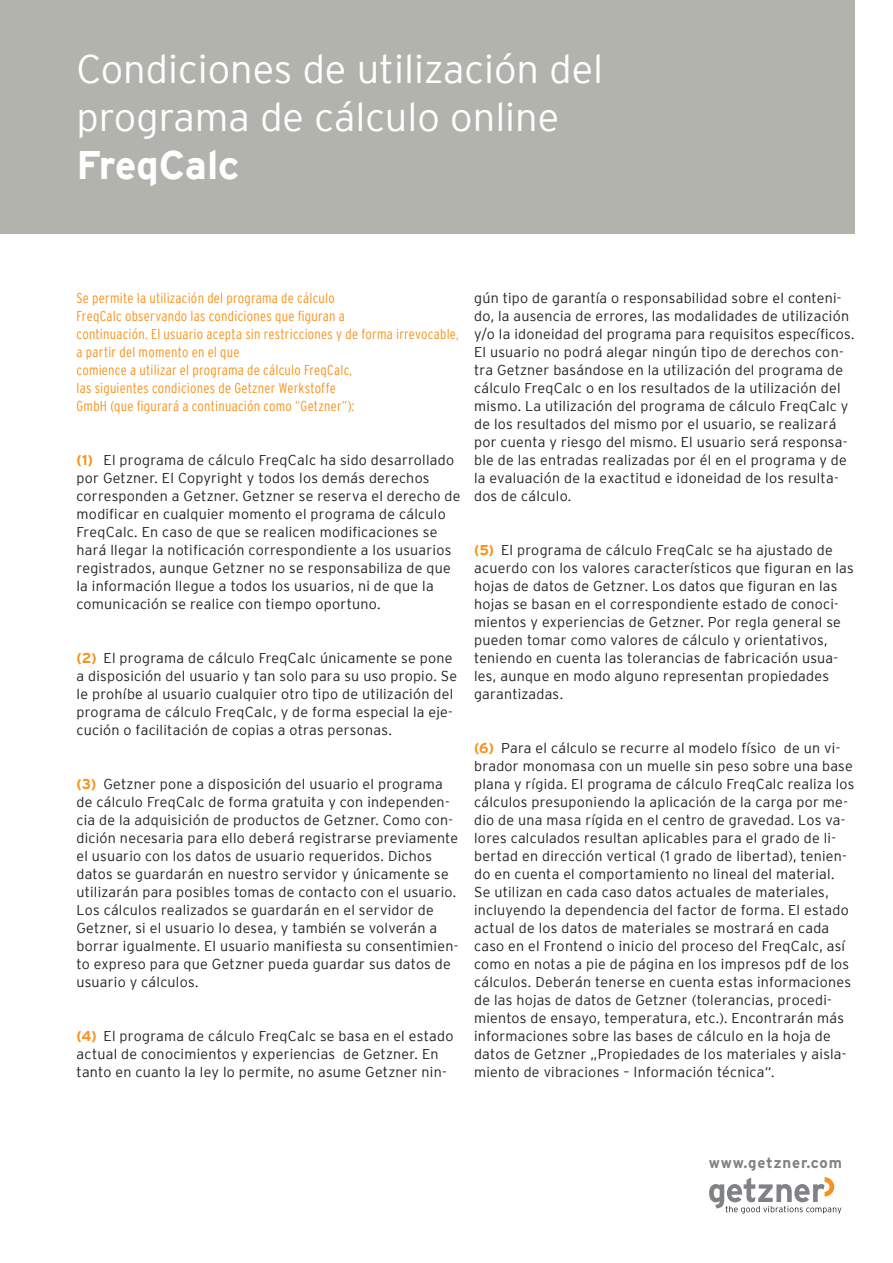
<style>
.page{position:relative;width:893px;height:1263px;background:#fff}
.page>*{position:absolute;margin:0;border:0;box-sizing:border-box;transform-origin:0 0}
.t1{font:300 39.75px/48px "Interstate";color:#fff}
.t2{font:700 39.75px "Interstate";color:#fff}
.t3{font:700 15px "Interstate";letter-spacing:.055em;color:#808285}
.t4{font:300 14.25px/18px "Interstate";letter-spacing:.015em;color:#231f20}
.t5{font:300 condensed 14.25px/18px "Interstate";letter-spacing:.015em;color:#f7931d}
.s1{font-weight:700;color:#f7931d}
</style>
<div class="page">
<div style="left:0;top:0;width:855px;height:234px;background:#b2b3ac"></div>
<svg style="left:709px;top:1177px;width:132px;height:37px"></svg>
<h1 class="t1" style="left:77px;top:44px;width:528px">Condiciones de utilización del programa de cálculo online</h1>
<h1 class="t2" style="left:77px;top:150px;width:165px">FreqCalc</h1>
<p class="t5" style="left:77px;top:290px;width:384px">Se permite la utilización del programa de cálculo<br>FreqCalc observando las condiciones que iguran a<br>continuación. El usuario acepta sin restricciones y de forma irrevocable, a partir del momento en el que<br>comience a utilizar el programa de cálculo FreqCalc,<br>las siguientes condiciones de Getzner Werkstoffe<br>GmbH (que igurará a continuación como “Getzner”):</p>
<p class="t4" style="left:77px;top:452px;width:386px"><span class="s1">(1)</span> El programa de cálculo FreqCalc ha sido desarrollado por Getzner. El Copyright y todos los demás derechos corresponden a Getzner. Getzner se reserva el derecho de modiicar en cualquier momento el programa de cálculo FreqCalc. En caso de que se realicen modiicaciones se hará llegar la notiicación correspondiente a los usuarios registrados, aunque Getzner no se responsabiliza de que la información llegue a todos los usuarios, ni de que la comunicación se realice con tiempo oportuno.</p>
<p class="t4" style="left:77px;top:650px;width:382px"><span class="s1">(2)</span> El programa de cálculo FreqCalc únicamente se pone a disposición del usuario y tan solo para su uso propio. Se le prohíbe al usuario cualquier otro tipo de utilización del programa de cálculo FreqCalc, y de forma especial la eje&shy;cución o facilitación de copias a otras personas.</p>
<p class="t4" style="left:77px;top:775px;width:383px"><span class="s1">(3)</span> Getzner pone a disposición del usuario el programa de cálculo FreqCalc de forma gratuita y con independen&shy;cia de la adquisición de productos de Getzner. Como con&shy;dición necesaria para ello deberá registrarse previamente el usuario con los datos de usuario requeridos. Dichos datos se guardarán en nuestro servidor y únicamente se utilizarán para posibles tomas de contacto con el usuario.<br>Los cálculos realizados se guardarán en el servidor de Getzner, si el usuario lo desea, y también se volverán a borrar igualmente. El usuario maniiesta su consentimien&shy;to expreso para que Getzner pueda guardar sus datos de usuario y cálculos.</p>
<p class="t4" style="left:77px;top:1028px;width:378px"><span class="s1">(4)</span> El programa de cálculo FreqCalc se basa en el estado actual de conocimientos y experiencias de Getzner. En tanto en cuanto la ley lo permite, no asume Getzner nin-</p>
<p class="t4" style="left:474px;top:290px;width:382px">gún tipo de garantía o responsabilidad sobre el conteni&shy;do, la ausencia de errores, las modalidades de utilización y/o la idoneidad del programa para requisitos especíicos.<br>El usuario no podrá alegar ningún tipo de derechos con&shy;tra Getzner basándose en la utilización del programa de cálculo FreqCalc o en los resultados de la utilización del mismo. La utilización del programa de cálculo FreqCalc y de los resultados del mismo por el usuario, se realizará por cuenta y riesgo del mismo. El usuario será responsa&shy;ble de las entradas realizadas por él en el programa y de la evaluación de la exactitud e idoneidad de los resulta&shy;dos de cálculo.</p>
<p class="t4" style="left:474px;top:542px;width:381px"><span class="s1">(5)</span> El programa de cálculo FreqCalc se ha ajustado de acuerdo con los valores característicos que iguran en las hojas de datos de Getzner. Los datos que iguran en las hojas se basan en el correspondiente estado de conoci&shy;mientos y experiencias de Getzner. Por regla general se pueden tomar como valores de cálculo y orientativos, teniendo en cuenta las tolerancias de fabricación usua&shy;les, aunque en modo alguno representan propiedades garantizadas.</p>
<p class="t4" style="left:474px;top:740px;width:382px"><span class="s1">(6)</span> Para el cálculo se recurre al modelo físico de un vi&shy;brador monomasa con un muelle sin peso sobre una base plana y rígida. El programa de cálculo FreqCalc realiza los cálculos presuponiendo la aplicación de la carga por me&shy;dio de una masa rígida en el centro de gravedad. Los va&shy;lores calculados resultan aplicables para el grado de li&shy;bertad en dirección vertical (1 grado de libertad), tenien&shy;do en cuenta el comportamiento no lineal del material.<br>Se utilizan en cada caso datos actuales de materiales, incluyendo la dependencia del factor de forma. El estado actual de los datos de materiales se mostrará en cada caso en el Frontend o inicio del proceso del FreqCalc, así como en notas a pie de página en los impresos pdf de los cálculos. Deberán tenerse en cuenta estas informaciones de las hojas de datos de Getzner (tolerancias, procedi&shy;mientos de ensayo, temperatura, etc.). Encontrarán más informaciones sobre las bases de cálculo en la hoja de datos de Getzner „Propiedades de los materiales y aisla&shy;miento de vibraciones – Información técnica“.</p>
<p class="t3" style="left:709px;top:1157px;width:135px">www.getzner.com</p>
</div>
